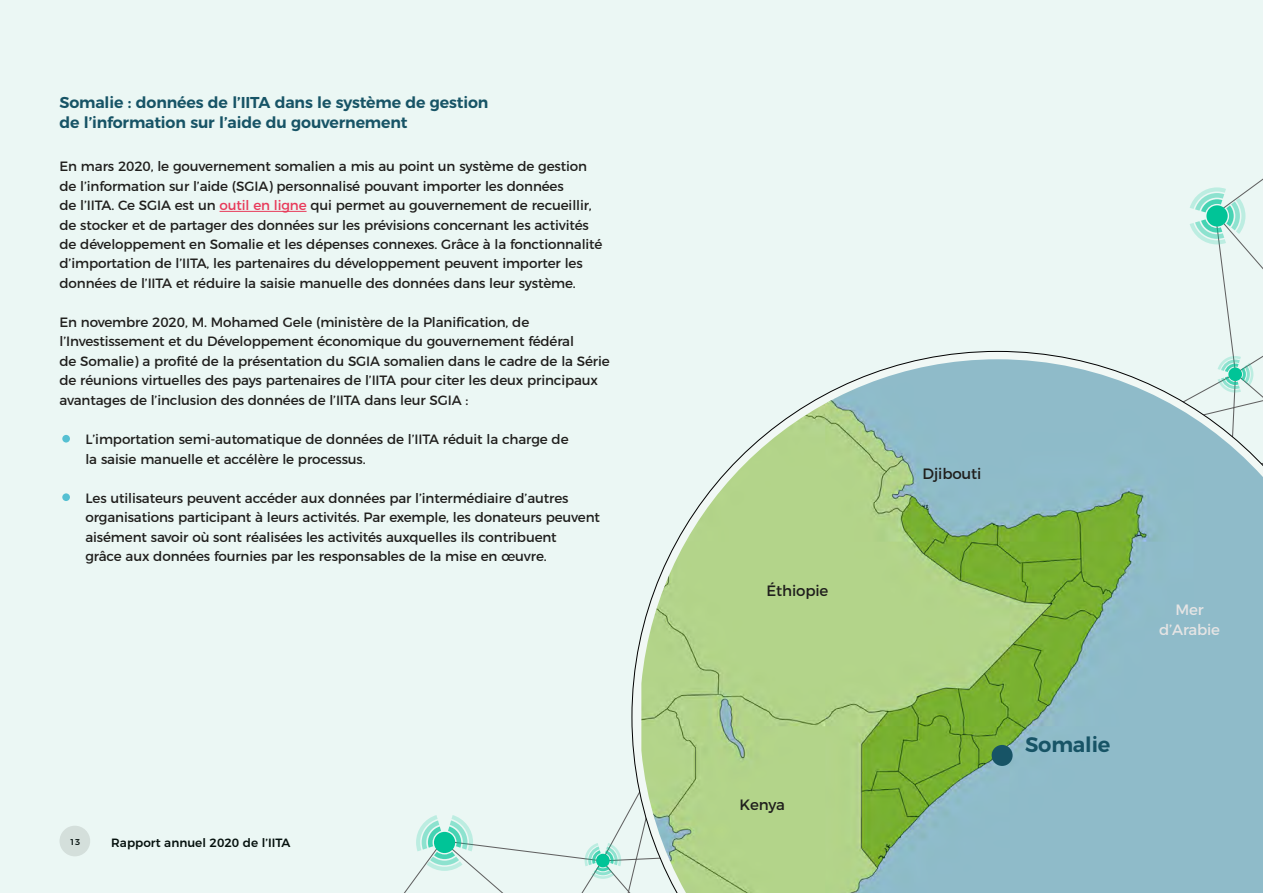
<style>
.page{position:relative;width:1263px;height:893px;background:#ebf7f4}
.page>*{position:absolute;margin:0;border:0;box-sizing:border-box;transform-origin:0 0}
.t1{font:600 21px "Montserrat";letter-spacing:-.01em;color:#175466}
.t2{font:600 15.75px/19.5px "Montserrat";letter-spacing:-.01em;color:#175466}
.t3{font:15px "Montserrat";letter-spacing:-.01em;color:#201f1d}
.t4{font:15px/19.5px "Montserrat";letter-spacing:-.01em;color:#e5e4e4;text-align:center}
.t5{font:13.5px/19.5px "Montserrat";letter-spacing:-.01em;color:#201f1d}
.t6{font:500 12px "Montserrat";color:#000}
.t7{font:500 8.4px "Montserrat";color:#000}
.s1{color:#e83a5a}
</style>
<div class="page">
<svg style="left:1190px;top:178px;width:73px;height:173px"></svg>
<svg style="left:404px;top:701px;width:228px;height:192px"></svg>
<hr style="left:220px;top:211px;width:87px;height:1px;background:#e83a5a">
<div style="left:62px;top:435px;width:8px;height:8px;background:#55c0d2;border-radius:50%"></div>
<div style="left:62px;top:493px;width:8px;height:8px;background:#55c0d2;border-radius:50%"></div>
<img style="left:641px;top:359px;width:622px;height:534px">
<div style="left:992px;top:745px;width:20px;height:21px;background:#175466;border-radius:50%"></div>
<p class="t2" style="left:60px;top:91px;width:430px">Somalie : données de l’IITA dans le système de gestion de l’information sur l’aide du gouvernement</p>
<p class="t5" style="left:60px;top:155px;width:544px">En mars 2020, le gouvernement somalien a mis au point un système de gestion de l’information sur l’aide (SGIA) personnalisé pouvant importer les données<br>de l’IITA. Ce SGIA est un <span class="s1">outil en ligne</span> qui permet au gouvernement de recueillir, de stocker et de partager des données sur les prévisions concernant les activités de développement en Somalie et les dépenses connexes. Grâce à la fonctionnalité d’importation de l’IITA, les partenaires du développement peuvent importer les données de l’IITA et réduire la saisie manuelle des données dans leur système.</p>
<p class="t5" style="left:60px;top:311px;width:552px">En novembre 2020, M. Mohamed Gele (ministère de la Planification, de l’Investissement et du Développement économique du gouvernement fédéral<br>de Somalie) a profité de la présentation du SGIA somalien dans le cadre de la Série de réunions virtuelles des pays partenaires de l’IITA pour citer les deux principaux avantages de l’inclusion des données de l’IITA dans leur SGIA :</p>
<p class="t5" style="left:85px;top:428px;width:485px">L’importation semi-automatique de données de l’IITA réduit la charge de la saisie manuelle et accélère le processus.</p>
<p class="t5" style="left:85px;top:487px;width:516px">Les utilisateurs peuvent accéder aux données par l’intermédiaire d’autres organisations participant à leurs activités. Par exemple, les donateurs peuvent aisément savoir où sont réalisées les activités auxquelles ils contribuent<br>grâce aux données fournies par les responsables de la mise en œuvre.</p>
<p class="t7" style="left:70px;top:835px;width:12px">13</p>
<p class="t6" style="left:111px;top:833px;width:181px">Rapport annuel 2020 de l’IITA</p>
<p class="t3" style="left:766px;top:578px;width:63px">Éthiopie</p>
<p class="t3" style="left:740px;top:793px;width:47px">Kenya</p>
<p class="t3" style="left:922px;top:461px;width:60px">Djibouti</p>
<h1 class="t1" style="left:1025px;top:727px;width:87px">Somalie</h1>
<p class="t4" style="left:1159px;top:599px;width:63px">Mer d’Arabie</p>
</div>
